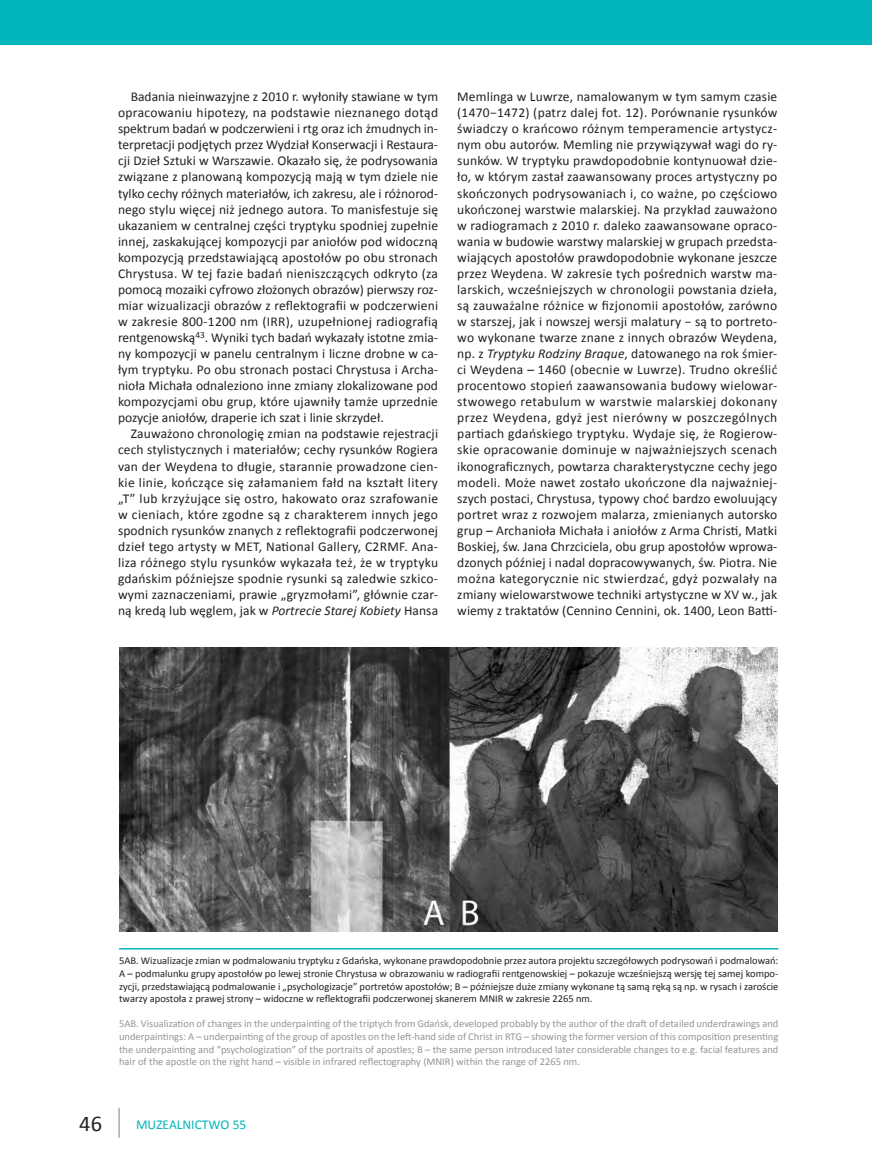
<style>
.page{position:relative;width:872px;height:1170px;background:#fff}
.page>*{position:absolute;margin:0;border:0;box-sizing:border-box;transform-origin:0 0}
.t1{font:22.5px "Calibri";color:#231f20}
.BODY_TEXT{font:13.5px/16px "Calibri";letter-spacing:.01em;color:#231f20;text-align:justify}
.t2{font:13.5px "Calibri";color:#00b6bc}
.podpis_ilustracje_an{font:10.5px/12.6px "Calibri";color:#939598;text-align:justify}
.podpis_ilustracja_po{font:10.5px/12.6px "Calibri";color:#231f20;text-align:justify}
.s1{font-style:italic}
</style>
<div class="page">
<hr style="left:118px;top:1107px;width:2px;height:30px;background:#a8a9ad">
<div style="left:0;top:0;width:872px;height:45px;background:#00b6bc"></div>
<img style="left:119px;top:647px;width:658px;height:284px">
<hr style="left:119px;top:947px;width:659px;height:2px;background:#00b6bc">
<p class="BODY_TEXT" style="left:118px;top:89px;width:321px;text-indent:13px">Badania nieinwazyjne z 2010 r. wyłoniły stawiane w tym opracowaniu hipotezy, na podstawie nieznanego dotąd spektrum badań w podczerwieni i rtg oraz ich żmudnych in&shy;terpretacji podjętych przez Wydział Konserwacji i Restaura&shy;cji Dzieł Sztuki w Warszawie. Okazało się, że podrysowania związane z planowaną kompozycją mają w tym dziele nie tylko cechy różnych materiałów, ich zakresu, ale i różnorod&shy;nego stylu więcej niż jednego autora. To manisfestuje się ukazaniem w centralnej części tryptyku spodniej zupełnie innej, zaskakującej kompozycji par aniołów pod widoczną kompozycją przedstawiającą apostołów po obu stronach Chrystusa. W tej fazie badań nieniszczących odkryto (za pomocą mozaiki cyfrowo złożonych obrazów) pierwszy roz&shy;miar wizualizacji obrazów z reflektografii w podczerwieni w zakresie 800-1200 nm (IRR), uzupełnionej radiografią rentgenowską<sup>43</sup>. Wyniki tych badań wykazały istotne zmia&shy;ny kompozycji w panelu centralnym i liczne drobne w ca&shy;łym tryptyku. Po obu stronach postaci Chrystusa i Archa&shy;nioła Michała odnaleziono inne zmiany zlokalizowane pod kompozycjami obu grup, które ujawniły tamże uprzednie pozycje aniołów, draperie ich szat i linie skrzydeł.</p>
<p class="BODY_TEXT" style="left:118px;top:426px;width:322px;text-indent:13px">Zauważono chronologię zmian na podstawie rejestracji cech stylistycznych i materiałów; cechy rysunków Rogiera van der Weydena to długie, starannie prowadzone cien&shy;kie linie, kończące się załamaniem fałd na kształt litery „T” lub krzyżujące się ostro, hakowato oraz szrafowanie w cieniach, które zgodne są z charakterem innych jego spodnich rysunków znanych z reflektografii podczerwonej dzieł tego artysty w MET, National Gallery, C2RMF. Ana&shy;liza różnego stylu rysunków wykazała też, że w tryptyku gdańskim późniejsze spodnie rysunki są zaledwie szkico&shy;wymi zaznaczeniami, prawie „gryzmołami”, głównie czar&shy;ną kredą lub węglem, jak w <span class="s1">Portrecie Starej Kobiety</span> Hansa</p>
<p class="BODY_TEXT" style="left:457px;top:89px;width:322px">Memlinga w Luwrze, namalowanym w tym samym czasie (1470−1472) (patrz dalej fot. 12). Porównanie rysunków świadczy o krańcowo różnym temperamencie artystycz&shy;nym obu autorów. Memling nie przywiązywał wagi do ry&shy;sunków. W tryptyku prawdopodobnie kontynuował dzie&shy;ło, w którym zastał zaawansowany proces artystyczny po skończonych podrysowaniach i, co ważne, po częściowo ukończonej warstwie malarskiej. Na przykład zauważono w radiogramach z 2010 r. daleko zaawansowane opraco&shy;wania w budowie warstwy malarskiej w grupach przedsta&shy;wiających apostołów prawdopodobnie wykonane jeszcze przez Weydena. W zakresie tych pośrednich warstw ma&shy;larskich, wcześniejszych w chronologii powstania dzieła, są zauważalne różnice w fizjonomii apostołów, zarówno w starszej, jak i nowszej wersji malatury − są to portreto&shy;wo wykonane twarze znane z innych obrazów Weydena, np. z <span class="s1">Tryptyku Rodziny Braque</span>, datowanego na rok śmier&shy;ci Weydena – 1460 (obecnie w Luwrze). Trudno określić procentowo stopień zaawansowania budowy wielowar&shy;stwowego retabulum w warstwie malarskiej dokonany przez Weydena, gdyż jest nierówny w poszczególnych partiach gdańskiego tryptyku. Wydaje się, że Rogierow&shy;skie opracowanie dominuje w najważniejszych scenach ikonograficznych, powtarza charakterystyczne cechy jego modeli. Może nawet zostało ukończone dla najważniej&shy;szych postaci, Chrystusa, typowy choć bardzo ewoluujący portret wraz z rozwojem malarza, zmienianych autorsko grup – Archanioła Michała i aniołów z Arma Christi, Matki Boskiej, św. Jana Chrzciciela, obu grup apostołów wprowa&shy;dzonych później i nadal dopracowywanych, św. Piotra. Nie można kategorycznie nic stwierdzać, gdyż pozwalały na zmiany wielowarstwowe techniki artystyczne w XV w., jak wiemy z traktatów (Cennino Cennini, ok. 1400, Leon Batti-</p>
<p class="podpis_ilustracja_po" style="left:119px;top:954px;width:661px">5AB. Wizualizacje zmian w podmalowaniu tryptyku z Gdańska, wykonane prawdopodobnie przez autora projektu szczegółowych podrysowań i podmalowań:<br>A – podmalunku grupy apostołów po lewej stronie Chrystusa w obrazowaniu w radiografii rentgenowskiej – pokazuje wcześniejszą wersję tej samej kompo&shy;zycji, przedstawiającą podmalowanie i „psychologizacje” portretów apostołów; B – późniejsze duże zmiany wykonane tą samą ręką są np. w rysach i zaroście twarzy apostoła z prawej strony – widoczne w reflektografii podczerwonej skanerem MNIR w zakresie 2265 nm.</p>
<p class="podpis_ilustracje_an" style="left:119px;top:1017px;width:661px">5AB. Visualization of changes in the underpainting of the triptych from Gdańsk, developed probably by the author of the draft of detailed underdrawings and underpaintings: A – underpainting of the group of apostles on the left-hand side of Christ in RTG – showing the former version of this composition presenting the underpainting and “psychologization” of the portraits of apostles; B – the same person introduced later considerable changes to e.g. facial features and hair of the apostle on the right hand – visible in infrared reflectography (MNIR) within the range of 2265 nm.</p>
<h1 class="t1" style="left:79px;top:1109px;width:24px">46</h1>
<p class="t2" style="left:136px;top:1116px;width:112px">MUZEALNICTWO 55</p>
</div>
